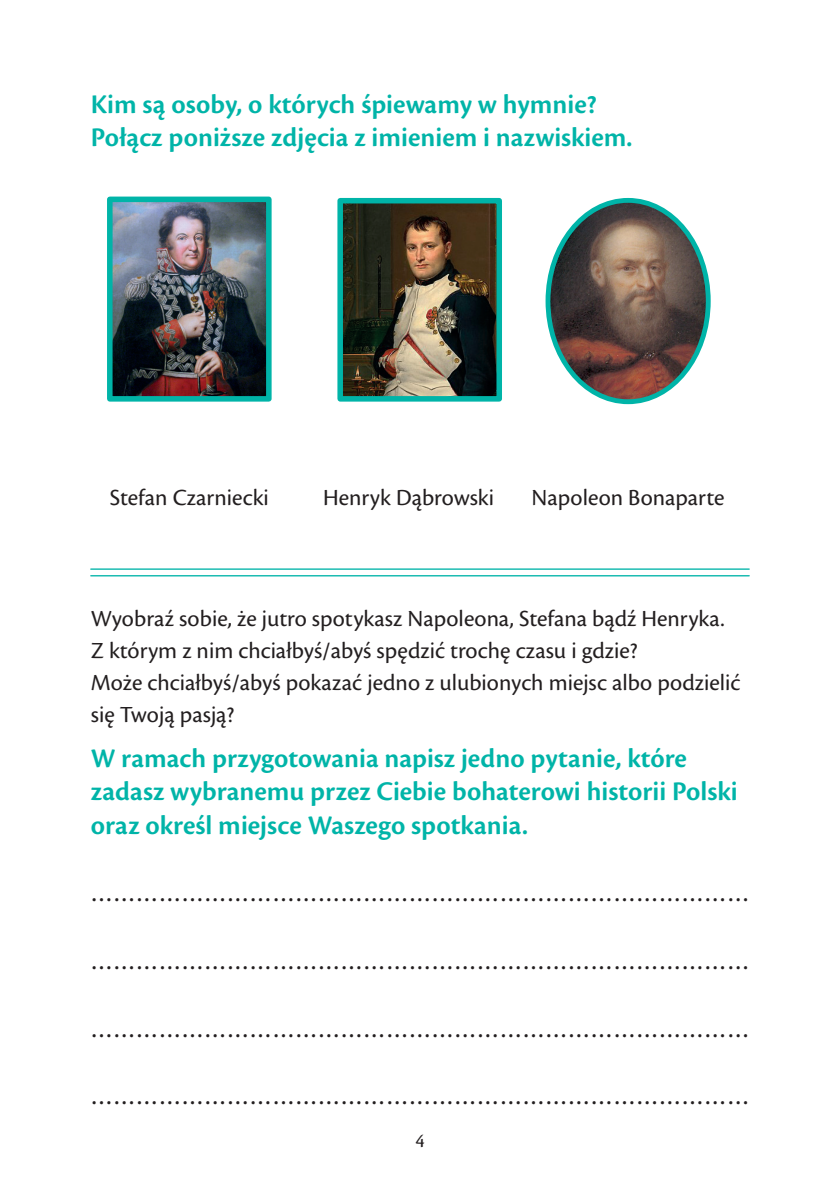
<style>
.page{position:relative;width:840px;height:1191px;background:#fff}
.page>*{position:absolute;margin:0;border:0;box-sizing:border-box;transform-origin:0 0}
.t1{font:600 28px/33.6px "Cronos Pro";color:#00b4a8}
.t2{font:28px "Cronos Pro";color:#231f20}
.t3{font:24px/32px "Cronos Pro";color:#231f20}
.t4{font:20px "Cronos Pro";color:#231f20}
</style>
<div class="page">
<img style="left:344px;top:205px;width:150px;height:189px">
<div style="left:337px;top:198px;width:164px;height:203px;border:6px solid #00b4a8"></div>
<img style="left:114px;top:204px;width:150px;height:190px">
<div style="left:107px;top:197px;width:164px;height:204px;border:6px solid #00b4a8"></div>
<img style="left:551px;top:200px;width:156px;height:202px">
<div style="left:545px;top:198px;width:165px;height:206px;border:5px solid #00b4a8;border-radius:50%"></div>
<hr style="left:91px;top:568px;width:657px;height:2px;background:#00b4a8">
<hr style="left:91px;top:575px;width:657px;height:1px;background:#00b4a8">
<p class="t1" style="left:91px;top:87px;width:543px">Kim są osoby, o których śpiewamy w hymnie?<br>Połącz poniższe zdjęcia z imieniem i nazwiskiem.</p>
<p class="t3" style="left:110px;top:482px;width:160px">Stefan Czarniecki</p>
<p class="t3" style="left:323px;top:482px;width:172px">Henryk Dąbrowski</p>
<p class="t3" style="left:531px;top:482px;width:194px">Napoleon Bonaparte</p>
<p class="t3" style="left:91px;top:602px;width:650px">Wyobraź sobie, że jutro spotykasz Napoleona, Stefana bądź Henryka.<br>Z którym z nim chciałbyś/abyś spędzić trochę czasu i gdzie?<br>Może chciałbyś/abyś pokazać jedno z ulubionych miejsc albo podzielić się Twoją pasją?</p>
<p class="t1" style="left:91px;top:741px;width:648px">W ramach przygotowania napisz jedno pytanie, które zadasz wybranemu przez Ciebie bohaterowi historii Polski oraz określ miejsce Waszego spotkania.</p>
<p class="t2" style="left:91px;top:876px;width:659px">……………………………………………………………………………</p>
<p class="t2" style="left:91px;top:944px;width:659px">……………………………………………………………………………</p>
<p class="t2" style="left:91px;top:1012px;width:659px">……………………………………………………………………………</p>
<p class="t2" style="left:91px;top:1079px;width:659px">……………………………………………………………………………</p>
<p class="t4" style="left:415px;top:1129px;width:11px">4</p>
</div>
